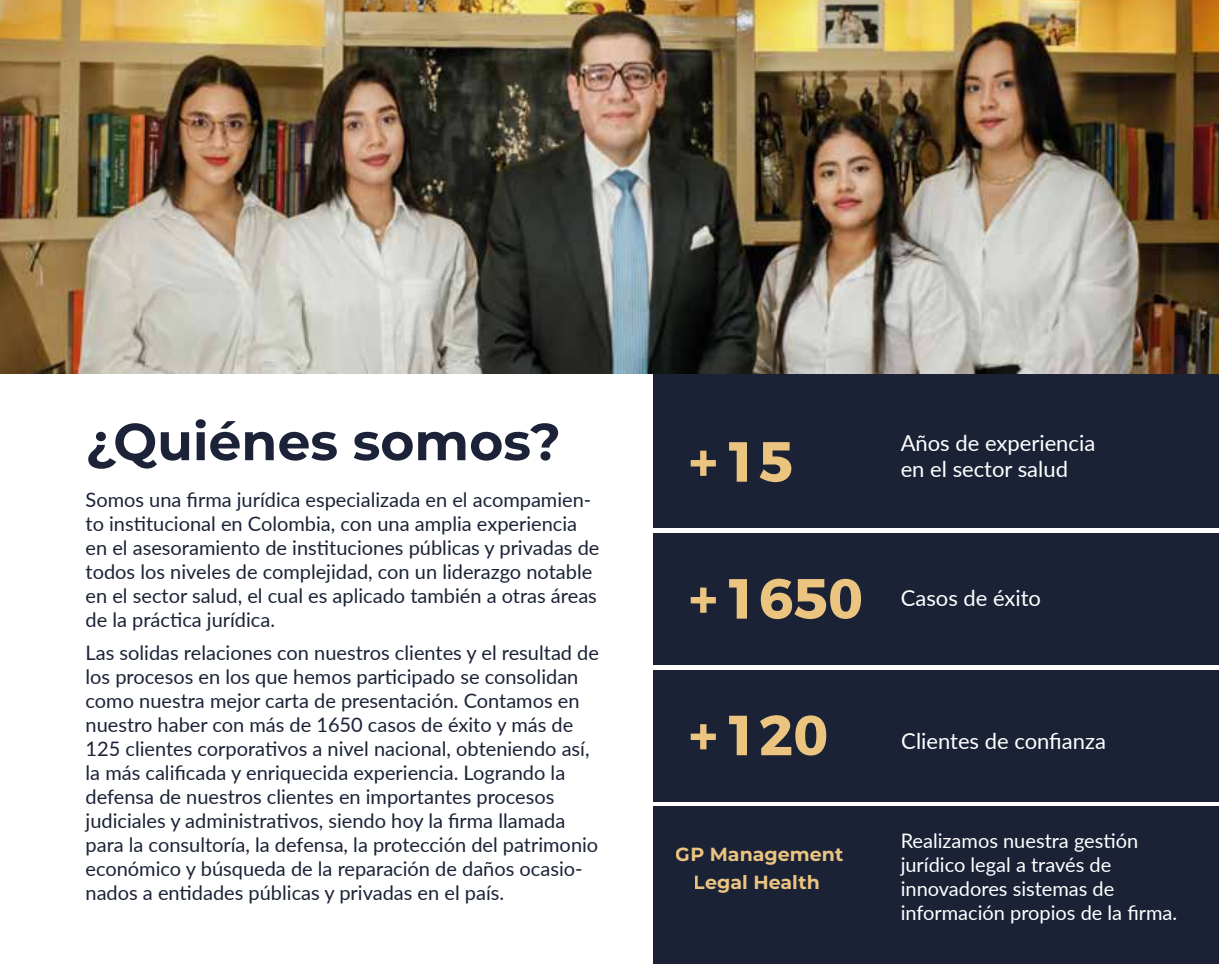
<style>
.page{position:relative;width:1219px;height:964px;background:#fff}
.page>*{position:absolute;margin:0;border:0;box-sizing:border-box;transform-origin:0 0}
.t1{font:700 52px "Montserrat";color:#1c2338}
.t2{font:22px/26.4px "Lato";color:#fff}
.t3{font:20px/24px "Lato";color:#1c2338}
.t4{font:20px/24px "Lato";color:#fff}
.t5{font:700 19px/28px "Montserrat";color:#ebc480;text-align:center}
</style>
<div class="page">
<div style="left:653px;top:362px;width:566px;height:166px;background:#1b2236"></div>
<div style="left:653px;top:670px;width:566px;height:131px;background:#1b2236"></div>
<div style="left:653px;top:533px;width:566px;height:131px;background:#1b2236"></div>
<div style="left:653px;top:806px;width:566px;height:158px;background:#1b2236"></div>
<svg style="left:691px;top:451px;width:25px;height:25px"></svg>
<svg style="left:729px;top:442px;width:18px;height:40px"></svg>
<svg style="left:760px;top:442px;width:31px;height:40px"></svg>
<svg style="left:691px;top:587px;width:25px;height:26px"></svg>
<svg style="left:729px;top:579px;width:18px;height:40px"></svg>
<svg style="left:761px;top:579px;width:100px;height:40px"></svg>
<svg style="left:691px;top:724px;width:25px;height:25px"></svg>
<svg style="left:729px;top:716px;width:18px;height:39px"></svg>
<svg style="left:760px;top:715px;width:66px;height:40px"></svg>
<img style="left:0;top:0;width:1219px;height:373px">
<h1 class="t1" style="left:86px;top:404px;width:477px">¿Quiénes somos?</h1>
<p class="t3" style="left:86px;top:486px;width:515px">Somos una firma jurídica especializada en el acompamien&shy;to institucional en Colombia, con una amplia experiencia en el asesoramiento de instituciones públicas y privadas de todos los niveles de complejidad, con un liderazgo notable en el sector salud, el cual es aplicado también a otras áreas de la práctica jurídica.</p>
<p class="t3" style="left:86px;top:640px;width:515px">Las solidas relaciones con nuestros clientes y el resultad de los procesos en los que hemos participado se consolidan como nuestra mejor carta de presentación. Contamos en nuestro haber con más de 1650 casos de éxito y más de 125 clientes corporativos a nivel nacional, obteniendo así, la más calificada y enriquecida experiencia. Logrando la defensa de nuestros clientes en importantes procesos judiciales y administrativos, siendo hoy la firma llamada para la consultoría, la defensa, la protección del patrimonio económico y búsqueda de la reparación de daños ocasio&shy;nados a entidades públicas y privadas en el país.</p>
<p class="t5" style="left:676px;top:839px;width:169px">GP Management<br>Legal Health</p>
<p class="t2" style="left:901px;top:428px;width:196px">Años de experiencia en el sector salud</p>
<p class="t2" style="left:901px;top:583px;width:142px">Casos de éxito</p>
<p class="t2" style="left:901px;top:727px;width:206px">Clientes de confianza</p>
<p class="t4" style="left:901px;top:828px;width:278px">Realizamos nuestra gestión jurídico legal a través de innovadores sistemas de información propios de la firma.</p>
</div>
